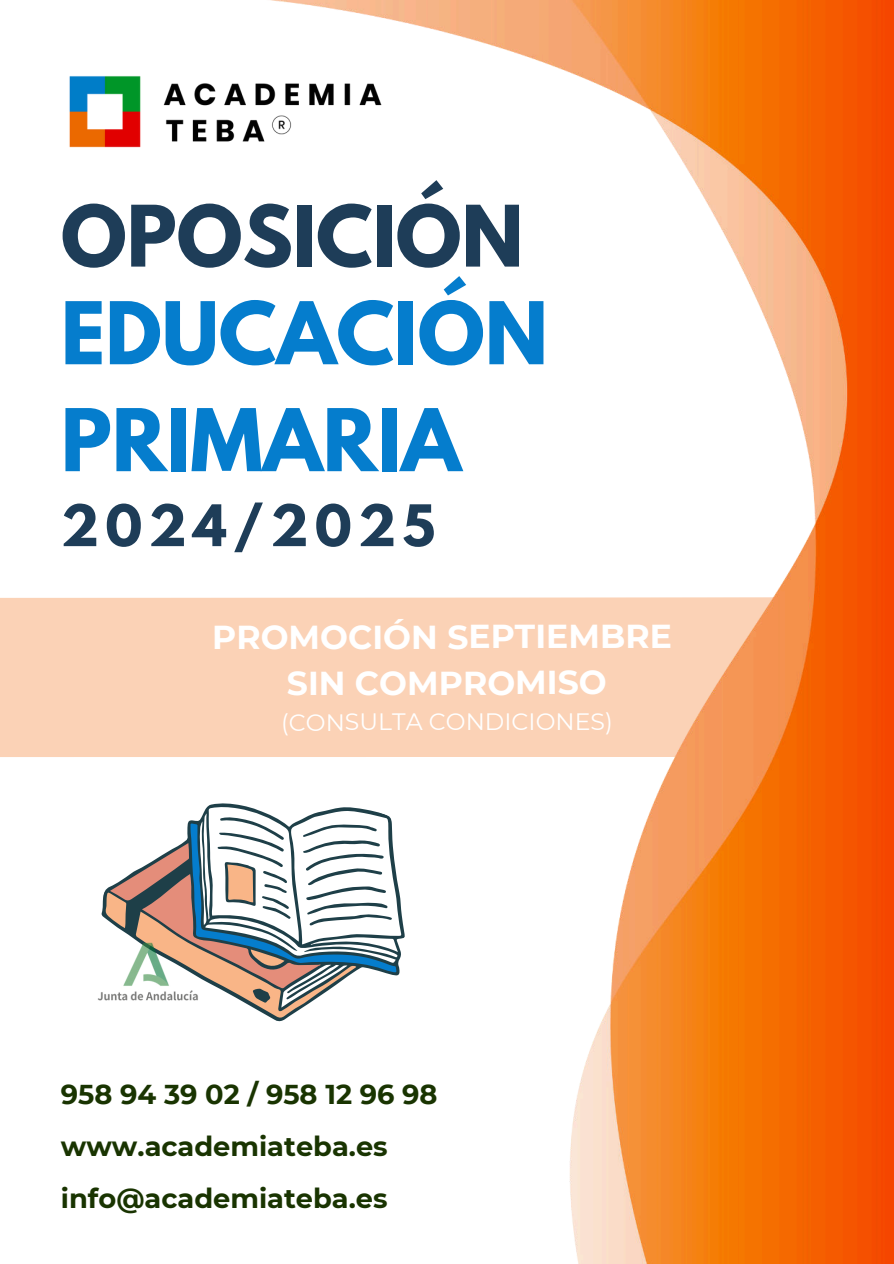
<style>
.page{position:relative;width:894px;height:1264px;background:#fff}
.page>*{position:absolute;margin:0;border:0;box-sizing:border-box;transform-origin:0 0}
.t1{font:700 76.5px/106.8px "League Spartan";color:#057dcd}
.t2{font:700 75px "League Spartan";color:#1e3d58}
.t3{font:700 50.7px "League Spartan";letter-spacing:.125em;color:#1e3d58}
.t4{font:700 33.15px/46px "Montserrat";letter-spacing:-.005em;color:#fff;text-align:center}
.t5{font:700 27.3px "Montserrat";color:#193401}
.t6{font:23.7px "Montserrat";letter-spacing:-.005em;color:#fff}
</style>
<div class="page">
<img style="left:69px;top:76px;width:197px;height:72px">
<div style="left:0;top:597px;width:893px;height:160px;background:#fbd2b6"></div>
<svg style="left:105px;top:806px;width:161px;height:209px"></svg>
<img style="left:266px;top:0;width:626px;height:1263px">
<img style="left:97px;top:938px;width:109px;height:66px">
<h2 class="t2" style="left:61px;top:177px;width:464px">OPOSICIÓN</h2>
<h1 class="t1" style="left:61px;top:279px;width:488px">EDUCACIÓN<br>PRIMARIA</h1>
<h3 class="t3" style="left:61px;top:486px;width:375px">2024/2025</h3>
<p class="t4" style="left:212px;top:612px;width:461px">PROMOCIÓN SEPTIEMBRE<br>SIN COMPROMISO</p>
<p class="t6" style="left:281px;top:705px;width:333px">(CONSULTA CONDICIONES)</p>
<p class="t5" style="left:61px;top:1074px;width:378px">958 94 39 02 / 958 12 96 98</p>
<p class="t5" style="left:61px;top:1126px;width:328px">www.academiateba.es</p>
<p class="t5" style="left:61px;top:1178px;width:328px">info@academiateba.es</p>
</div>
